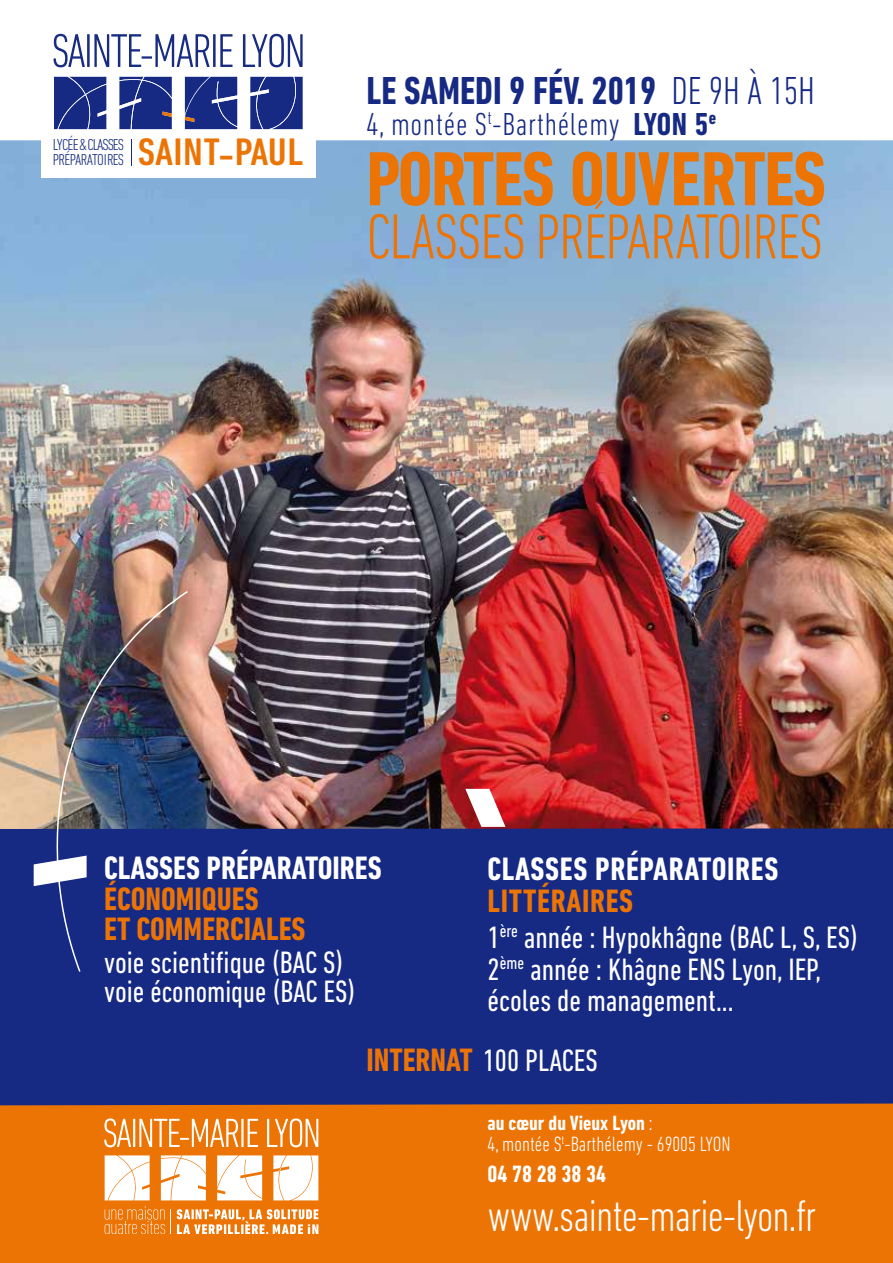
<style>
.page{position:relative;width:893px;height:1263px;background:#fff}
.page>*{position:absolute;margin:0;border:0;box-sizing:border-box;transform-origin:0 0}
.t1{font:700 condensed 77.85px "DIN Next LT Pro";letter-spacing:-.02em;color:#ec7405}
.t2{font:300 condensed 64.65px "DIN Next LT Pro";letter-spacing:-.02em;color:#ec7405}
.t3{font:300 condensed 45.15px "DIN Next LT Pro";letter-spacing:-.02em;color:#fff}
.t4{font:700 condensed 39.75px "DIN Next LT Pro";color:#162983}
.t5{font:500 condensed 39px "DIN Next LT Pro";letter-spacing:.005em;color:#ec7405;scale:1.1 1}
.t6{font:700 condensed 33px/30px "DIN Next LT Pro";color:#ec7405}
.t7{font:700 condensed 33px "DIN Next LT Pro";color:#fff}
.t8{font:700 condensed 33px "DIN Next LT Pro";letter-spacing:.02em;color:#fff}
.t9{font:700 condensed 33px "DIN Next LT Pro";letter-spacing:.02em;color:#ec7405}
.t10{font:300 condensed 32.4px "DIN Next LT Pro";letter-spacing:.02em;color:#162983}
.t11{font:condensed 31.5px/31.8px "DIN Next LT Pro";color:#fff}
.t12{font:700 condensed 24px "DIN Next LT Pro";color:#fff}
.t13{font:300 condensed 21px/21px "DIN Next LT Pro";color:#fff}
.t14{font:300 condensed 16.2px/15.3px "DIN Next LT Pro";letter-spacing:-.045em;color:#192e80}
.s1{font-weight:300}
.s2{font-weight:700}
.s3{font-weight:700;font-size:33px;color:#ec7405}
</style>
<div class="page">
<div style="left:0;top:744px;width:893px;height:519px;background:#ec7405"></div>
<div style="left:0;top:829px;width:893px;height:276px;background:#162983"></div>
<svg style="left:104px;top:1118px;width:27px;height:29px"></svg>
<hr style="left:133px;top:1119px;width:2px;height:28px;background:#fff">
<svg style="left:139px;top:1119px;width:99px;height:28px"></svg>
<hr style="left:241px;top:1119px;width:3px;height:28px;background:#fff">
<svg style="left:248px;top:1119px;width:10px;height:28px"></svg>
<svg style="left:267px;top:1118px;width:51px;height:29px"></svg>
<svg style="left:217px;top:1155px;width:45px;height:45px;background:#fdf3eb"></svg>
<svg style="left:161px;top:1155px;width:45px;height:45px;background:#fdf3eb"></svg>
<svg style="left:105px;top:1155px;width:45px;height:45px;background:#fdf6ef"></svg>
<svg style="left:273px;top:1155px;width:45px;height:45px;background:#fdf5ed"></svg>
<svg style="left:105px;top:1206px;width:60px;height:27px"></svg>
<svg style="left:176px;top:1209px;width:142px;height:24px"></svg>
<svg style="left:34px;top:855px;width:3px;height:31px"></svg>
<img style="left:0;top:140px;width:893px;height:689px">
<div style="left:41px;top:23px;width:275px;height:155px;background:#fff"></div>
<svg style="left:250px;top:77px;width:53px;height:52px;background:#28398c"></svg>
<svg style="left:54px;top:77px;width:52px;height:52px;background:#23358a"></svg>
<svg style="left:119px;top:77px;width:53px;height:52px;background:#2b3b8b"></svg>
<svg style="left:185px;top:77px;width:52px;height:52px;background:#273789"></svg>
<svg style="left:131px;top:139px;width:1px;height:26px"></svg>
<svg style="left:53px;top:34px;width:32px;height:33px"></svg>
<hr style="left:87px;top:34px;width:3px;height:33px;background:#182c81">
<svg style="left:94px;top:34px;width:116px;height:33px"></svg>
<hr style="left:213px;top:34px;width:3px;height:33px;background:#182c81">
<svg style="left:220px;top:34px;width:13px;height:33px"></svg>
<svg style="left:243px;top:34px;width:60px;height:33px"></svg>
<svg style="left:465px;top:789px;width:40px;height:38px;background:#e1a3a5"></svg>
<img style="left:37px;top:589px;width:152px;height:384px">
<p class="t14" style="left:53px;top:137px;width:73px">LYCÉE &amp;CLASSES<br>PRÉPARATOIRES</p>
<p class="t5" style="left:138px;top:130px;width:152px">SAINT-PAUL</p>
<p class="t4" style="left:366px;top:68px;width:450px">LE SAMEDI 9 FÉV. 2019 <span class="s1">DE 9H À 15H</span></p>
<p class="t10" style="left:366px;top:105px;width:351px">4, montée S<sup>t</sup>-Barthélemy <span class="s2">LYON 5</span><sup>e</sup></p>
<h1 class="t1" style="left:366px;top:135px;width:461px">PORTES OUVERTES</h1>
<h2 class="t2" style="left:366px;top:200px;width:458px">CLASSES PRÉPARATOIRES</h2>
<p class="t7" style="left:104px;top:849px;width:279px">CLASSES PRÉPARATOIRES</p>
<p class="t6" style="left:104px;top:884px;width:203px">ÉCONOMIQUES<br>ET COMMERCIALES</p>
<p class="t11" style="left:104px;top:948px;width:253px;line-height:28.5px">voie scientifique (BAC S) voie économique (BAC ES)</p>
<p class="t8" style="left:488px;top:850px;width:292px">CLASSES PRÉPARATOIRES</p>
<p class="t9" style="left:488px;top:882px;width:147px">LITTÉRAIRES</p>
<p class="t11" style="left:487px;top:921px;width:372px">1<sup>ère</sup> année : Hypokhâgne (BAC L, S, ES)<br>2<sup>ème</sup> année : Khâgne ENS Lyon, IEP, écoles de management...</p>
<p class="t11" style="left:366px;top:1044px;width:233px"><span class="s3">INTERNAT</span> 100 PLACES</p>
<p class="t13" style="left:488px;top:1112px;width:245px"><span class="s2">au cœur du Vieux Lyon</span> :<br>4, montée S<sup>t</sup>-Barthélemy - 69005 LYON</p>
<p class="t12" style="left:488px;top:1160px;width:120px">04 78 28 38 34</p>
<h3 class="t3" style="left:488px;top:1190px;width:330px">www.sainte-marie-lyon.fr</h3>
</div>
